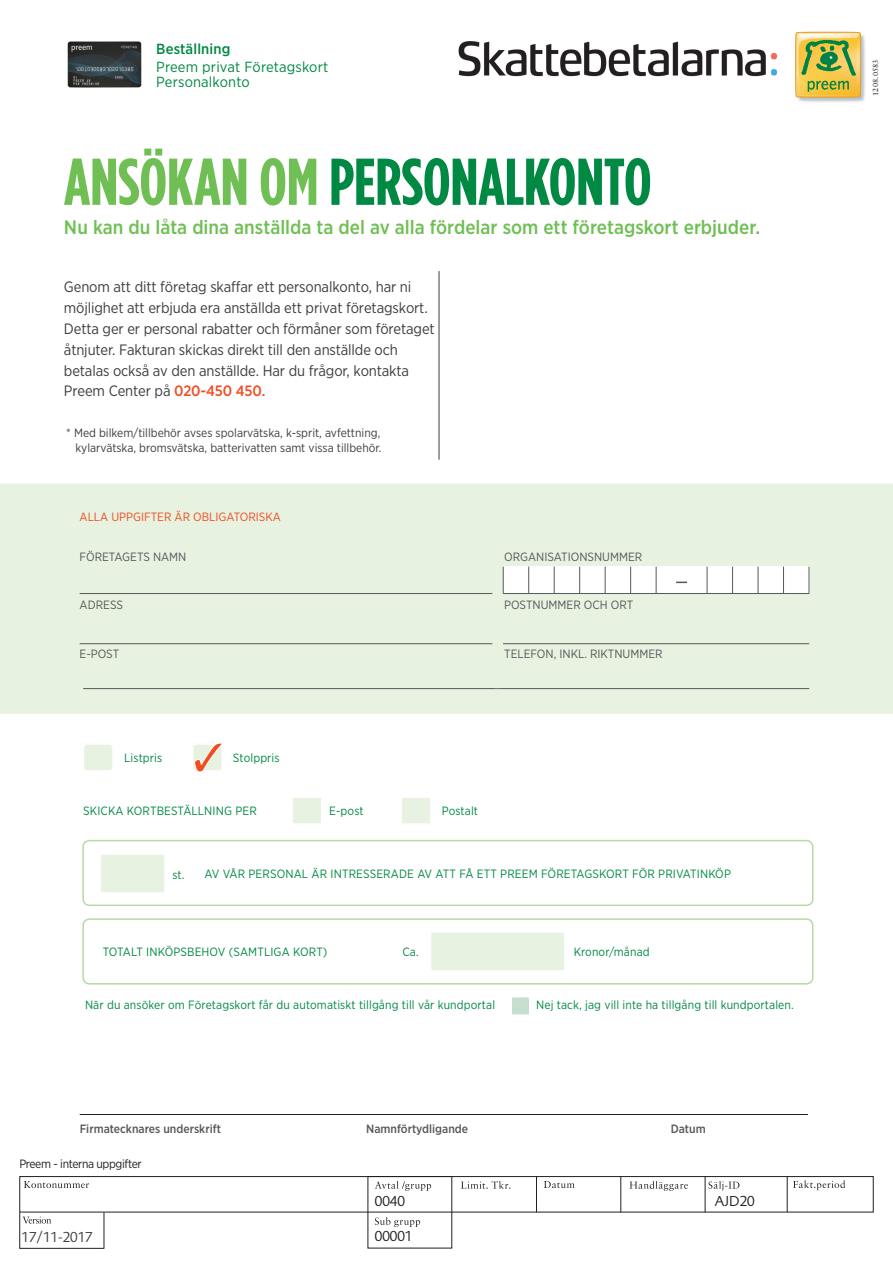
<style>
.page{position:relative;width:893px;height:1263px;background:#fff}
.page>*{position:absolute;margin:0;border:0;box-sizing:border-box;transform-origin:0 0}
.t1{font:700 condensed 66px "Gotham HTF";letter-spacing:-.005em;color:#008943}
.t2{font:500 19.5px "Gotham Narrow";color:#6fbf54}
.t3{font:15px/21px "Gotham Narrow";letter-spacing:-.01em;color:#3e3e3f}
.Paragraph_Style_2{font:15px "Foundry Sans";color:#231f20}
.Paragraph_Style_2-2{font:15px "Foundry Sans";color:#3e3e3f}
.t4{font:14.7px "Gotham Narrow";letter-spacing:.01em;color:#008943}
.t5{font:500 14.7px "Gotham Narrow";letter-spacing:.01em;color:#008943}
.Paragraph_Style_1{font:12px "Gotham Narrow";letter-spacing:.01em;color:#008943}
.t6{font:12px/15px "Gotham Narrow";color:#3e3e3f;text-align:right}
.Paragraph_Style_1-2{font:12px "Gotham Narrow";color:#57585a}
.Paragraph_Style_1-3{font:500 12px "Gotham Narrow";color:#57585a}
.Paragraph_Style_1-4{font:12px "Gotham Narrow";color:#f04d22}
.Paragraph_Style_1-5{font:12px "Gotham Narrow";letter-spacing:-.03em;color:#231f20}
.t7{font:7.5px "Sabon";letter-spacing:.015em;color:#231f20}
.s1{color:#6fbf54}
.s2{font-weight:500;color:#f04d22}
</style>
<div class="page">
<svg style="left:795px;top:32px;width:71px;height:71px;background:#c6bf69"></svg>
<hr style="left:19px;top:1212px;width:1px;height:37px;background:#231f20">
<div style="left:19px;top:1176px;width:855px;height:36px;border:1px solid #231f20"></div>
<hr style="left:536px;top:1176px;width:1px;height:36px;background:#231f20">
<hr style="left:620px;top:1176px;width:1px;height:36px;background:#231f20">
<hr style="left:705px;top:1176px;width:1px;height:36px;background:#231f20">
<svg style="left:375px;top:1217px;width:45px;height:10px"></svg>
<svg style="left:544px;top:1181px;width:31px;height:7px"></svg>
<svg style="left:630px;top:1181px;width:58px;height:10px"></svg>
<svg style="left:461px;top:1181px;width:49px;height:8px"></svg>
<svg style="left:375px;top:1181px;width:56px;height:10px"></svg>
<svg style="left:24px;top:1181px;width:65px;height:7px"></svg>
<svg style="left:708px;top:1181px;width:31px;height:10px"></svg>
<svg style="left:793px;top:1180px;width:52px;height:10px"></svg>
<svg style="left:23px;top:1216px;width:28px;height:7px"></svg>
<hr style="left:104px;top:1212px;width:1px;height:37px;background:#231f20">
<hr style="left:20px;top:1248px;width:84px;height:1px;background:#231f20">
<hr style="left:80px;top:1114px;width:728px;height:1px;background:#231f20">
<div style="left:512px;top:997px;width:17px;height:17px;background:#c6decd"></div>
<div style="left:293px;top:798px;width:28px;height:25px;background:#e7f2e1"></div>
<div style="left:402px;top:798px;width:28px;height:25px;background:#e7f2e1"></div>
<div style="left:82px;top:840px;width:731px;height:66px;border:2px solid #b5daa5;border-radius:6px"></div>
<div style="left:82px;top:918px;width:731px;height:66px;border:2px solid #b5daa5;border-radius:6px"></div>
<div style="left:101px;top:855px;width:63px;height:37px;background:#e7f2e1"></div>
<div style="left:431px;top:933px;width:133px;height:37px;background:#e7f2e1"></div>
<div style="left:0;top:483px;width:893px;height:231px;background:#e7f2e1"></div>
<div style="left:84px;top:745px;width:28px;height:25px;background:#e7f2e1;border-radius:3px"></div>
<div style="left:193px;top:745px;width:29px;height:25px;background:#f1f7ed;border-radius:3px"></div>
<hr style="left:439px;top:271px;width:1px;height:189px;background:#3e3e3f">
<svg style="left:194px;top:743px;width:28px;height:29px"></svg>
<hr style="left:787px;top:1176px;width:1px;height:36px;background:#231f20">
<div style="left:503px;top:567px;width:306px;height:26px;background:#fff"></div>
<hr style="left:80px;top:593px;width:729px;height:1px;background:#57585a">
<hr style="left:80px;top:643px;width:729px;height:1px;background:#57585a">
<hr style="left:83px;top:688px;width:726px;height:1px;background:#57585a">
<div style="left:492px;top:550px;width:11px;height:138px;background:#e7f2e1;border-radius:3px"></div>
<svg style="left:605px;top:567px;width:1px;height:26px"></svg>
<svg style="left:579px;top:567px;width:1px;height:26px"></svg>
<svg style="left:554px;top:567px;width:1px;height:26px"></svg>
<svg style="left:528px;top:567px;width:1px;height:26px"></svg>
<svg style="left:503px;top:567px;width:1px;height:26px"></svg>
<svg style="left:809px;top:567px;width:1px;height:26px"></svg>
<svg style="left:783px;top:567px;width:1px;height:26px"></svg>
<svg style="left:758px;top:567px;width:1px;height:26px"></svg>
<svg style="left:732px;top:567px;width:1px;height:26px"></svg>
<svg style="left:707px;top:567px;width:1px;height:26px"></svg>
<svg style="left:656px;top:567px;width:1px;height:26px"></svg>
<svg style="left:630px;top:567px;width:1px;height:26px"></svg>
<img style="left:67px;top:41px;width:75px;height:47px">
<img style="left:458px;top:41px;width:319px;height:36px">
<p class="t5" style="left:156px;top:40px;width:76px">Beställning</p>
<p class="t4" style="left:156px;top:58px;width:174px">Preem privat Företagskort</p>
<p class="t4" style="left:156px;top:73px;width:95px">Personalkonto</p>
<p class="t1" style="left:64px;top:145px;width:589px"><span class="s1">ANSÖKAN OM</span> PERSONALKONTO</p>
<p class="t2" style="left:64px;top:214px;width:698px">Nu kan du låta dina anställda ta del av alla fördelar som ett företagskort erbjuder.</p>
<p class="t3" style="left:64px;top:276px;width:372px">Genom att ditt företag skaffar ett personalkonto, har ni möjlighet att erbjuda era anställda ett privat företagskort.<br>Detta ger er personal rabatter och förmåner som företaget åtnjuter. Fakturan skickas direkt till den anställde och betalas också av den anställde. Har du frågor, kontakta Preem Center på <span class="s2">020-450 450.</span></p>
<p class="t6" style="left:66px;top:425px;width:317px">* Med bilkem/tillbehör avses spolarvätska, k-sprit, avfettning, kylarvätska, bromsvätska, batterivatten samt vissa tillbehör.</p>
<p class="Paragraph_Style_1-4" style="left:80px;top:509px;width:203px">ALLA UPPGIFTER ÄR OBLIGATORISKA</p>
<p class="Paragraph_Style_1-2" style="left:80px;top:550px;width:108px">FÖRETAGETS NAMN</p>
<p class="Paragraph_Style_1-2" style="left:504px;top:550px;width:140px">ORGANISATIONSNUMMER</p>
<p class="Paragraph_Style_1-2" style="left:80px;top:598px;width:45px">ADRESS</p>
<p class="Paragraph_Style_1-2" style="left:504px;top:598px;width:131px">POSTNUMMER OCH ORT</p>
<p class="Paragraph_Style_1-2" style="left:80px;top:646px;width:41px">E-POST</p>
<p class="Paragraph_Style_1-2" style="left:504px;top:646px;width:160px">TELEFON, INKL. RIKTNUMMER</p>
<p class="Paragraph_Style_1" style="left:124px;top:750px;width:40px">Listpris</p>
<p class="Paragraph_Style_1" style="left:233px;top:750px;width:48px">Stolppris</p>
<p class="Paragraph_Style_1" style="left:83px;top:803px;width:175px">SKICKA KORTBESTÄLLNING PER</p>
<p class="Paragraph_Style_1" style="left:329px;top:803px;width:36px">E-post</p>
<p class="Paragraph_Style_1" style="left:442px;top:803px;width:38px">Postalt</p>
<p class="Paragraph_Style_1" style="left:172px;top:867px;width:14px">st.</p>
<p class="Paragraph_Style_1" style="left:204px;top:866px;width:528px">AV VÅR PERSONAL ÄR INTRESSERADE AV ATT FÅ ETT PREEM FÖRETAGSKORT FÖR PRIVATINKÖP</p>
<p class="Paragraph_Style_1" style="left:103px;top:944px;width:226px">TOTALT INKÖPSBEHOV (SAMTLIGA KORT)</p>
<p class="Paragraph_Style_1" style="left:402px;top:944px;width:18px">Ca.</p>
<p class="Paragraph_Style_1" style="left:574px;top:944px;width:77px">Kronor/månad</p>
<p class="Paragraph_Style_1" style="left:85px;top:998px;width:412px">När du ansöker om Företagskort får du automatiskt tillgång till vår kundportal</p>
<p class="Paragraph_Style_1" style="left:536px;top:998px;width:259px">Nej tack, jag vill inte ha tillgång till kundportalen.</p>
<p class="Paragraph_Style_1-3" style="left:80px;top:1121px;width:143px">Firmatecknares underskrift</p>
<p class="Paragraph_Style_1-3" style="left:366px;top:1121px;width:103px">Namnförtydligande</p>
<p class="Paragraph_Style_1-3" style="left:671px;top:1121px;width:36px">Datum</p>
<p class="Paragraph_Style_1-5" style="left:19px;top:1156px;width:124px">Preem - interna uppgifter</p>
<p class="Paragraph_Style_2-2" style="left:22px;top:1228px;width:73px">17/11-2017</p>
<p class="Paragraph_Style_2" style="left:375px;top:1192px;width:32px">0040</p>
<p class="Paragraph_Style_2" style="left:715px;top:1192px;width:41px">AJD20</p>
<p class="Paragraph_Style_2" style="left:375px;top:1227px;width:39px">00001</p>
<p class="t7" style="left:871px;top:96px;width:38px;rotate:-90deg">1208.0583</p>
</div>
